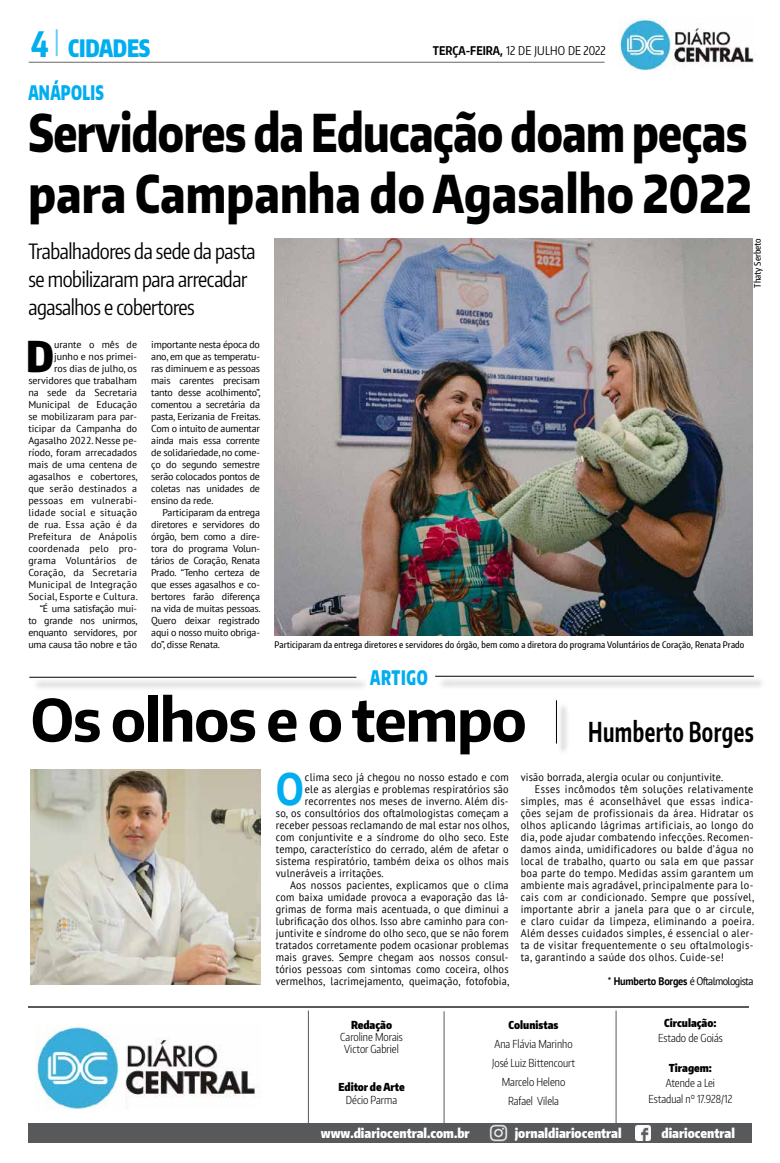
<style>
.page{position:relative;width:780px;height:1163px;background:#fff}
.page>*{position:absolute;margin:0;border:0;box-sizing:border-box;transform-origin:0 0}
.t1{font:700 58px "Encode Sans Narrow";letter-spacing:-.02em;color:#000}
.t2{font:800 52px/61px "Encode Sans Narrow";letter-spacing:-.015em;color:#000;scale:.81 1}
.t3{font:700 45.3px "PT Sans";color:#00aeef;scale:.93 1}
.t4{font:900 42.4px "Encode Sans Compressed";color:#000}
.t5{font:900 24px "Encode Sans Compressed";letter-spacing:-.01em;color:#00aeef;scale:.91 1}
.t6{font:21px/28px "Encode Sans Compressed";letter-spacing:-.02em;color:#000}
.t7{font:900 20px "Encode Sans Compressed";letter-spacing:.02em;color:#00aeef;scale:.8 1}
.t8{font:900 13px "Encode Sans Compressed";color:#fff}
.t9{font:12px "Encode Sans Compressed";letter-spacing:.02em;color:#000}
.t10{font:11px "PT Sans";letter-spacing:.02em;color:#000;scale:.93 1}
.t11{font:11px "PT Sans";letter-spacing:.04em;color:#000;scale:.93 1}
.t12{font:300 11px/19px "Encode Sans Compressed";color:#000;text-align:center}
.t13{font:11px "PT Sans";letter-spacing:-.06em;color:#000;scale:.93 1}
.t14{font:900 11px/13px "Encode Sans Compressed";color:#000;text-align:center}
.t15{font:10px "PT Sans";letter-spacing:-.02em;color:#000}
.t16{font:10px/12px "PT Sans";color:#000;text-align:right}
.t17{font:500 9px "Encode Sans Compressed";letter-spacing:.02em;color:#000}
.t18{font:500 9px "Encode Sans Compressed";color:#000}
.s1{font-weight:800;font-size:35px}
.s2{font-weight:700}
.s3{font-family:"Encode Sans Compressed";font-size:27.4px}
.s4{font-weight:900}
.s5{font-weight:300}
</style>
<div class="page">
<hr style="left:29px;top:62px;width:575px;height:1px;background:#000">
<hr style="left:56px;top:29px;width:2px;height:27px;background:#00aeef">
<img style="left:31px;top:769px;width:229px;height:214px">
<div style="left:32px;top:678px;width:336px;height:12px;background:#efefef"></div>
<hr style="left:29px;top:676px;width:327px;height:1px;background:#000">
<div style="left:557px;top:701px;width:12px;height:54px;background:#f1f1f1"></div>
<hr style="left:556px;top:700px;width:1px;height:43px;background:#000">
<div style="left:437px;top:677px;width:329px;height:12px;background:#efefef"></div>
<hr style="left:435px;top:675px;width:318px;height:1px;background:#000">
<img style="left:619px;top:19px;width:135px;height:52px">
<img style="left:274px;top:238px;width:478px;height:397px">
<div style="left:28px;top:1123px;width:723px;height:19px;background:#58595b"></div>
<hr style="left:28px;top:1005px;width:721px;height:2px;background:#58595b">
<hr style="left:308px;top:1010px;width:1px;height:115px;background:#58595b">
<hr style="left:443px;top:1011px;width:1px;height:114px;background:#58595b">
<hr style="left:615px;top:1010px;width:1px;height:115px;background:#58595b">
<img style="left:125px;top:1038px;width:135px;height:60px">
<img style="left:36px;top:1025px;width:83px;height:84px">
<img style="left:489px;top:1124px;width:18px;height:17px">
<img style="left:635px;top:1125px;width:15px;height:15px">
<p class="t5" style="left:31px;top:33px;width:133px"><span class="s1">4</span> cidades</p>
<p class="t9" style="left:433px;top:43px;width:174px"><span class="s2">terça-feira,</span> 12 de julho DE 2022</p>
<p class="t7" style="left:28px;top:79px;width:96px">anápolis</p>
<p class="t2" style="left:28px;top:100px;width:894px">Servidores da Educação doam peças para Campanha do Agasalho 2022</p>
<p class="t6" style="left:28px;top:236px;width:229px">Trabalhadores da sede da pasta se mobilizaram para arrecadar agasalhos e cobertores</p>
<p class="t18" style="left:751px;top:287px;width:51px;rotate:-90deg">Thaty Serbeto</p>
<p class="t4" style="left:26px;top:328px;width:26px">D</p>
<p class="t16" style="left:28px;top:338px;width:111px">urante o mês de junho e nos primei-<br>ros dias de julho, os servidores que trabalham na sede da Secretaria<br>Municipal de Educação se mobilizaram para par&shy;ticipar da Campanha do<br>Agasalho 2022. Nesse pe&shy;ríodo, foram arrecadados mais de uma centena de agasalhos e cobertores, que serão destinados a pessoas em vulnerabi&shy;lidade social e situação de rua. Essa ação é da<br>Prefeitura de Anápolis coordenada pelo pro&shy;grama Voluntários de<br>Coração, da Secretaria<br>Municipal de Integração<br>Social, Esporte e Cultura. “É uma satisfação mui-<br>to grande nos unirmos, enquanto servidores, por uma causa tão nobre e tão</p>
<p class="t15" style="left:151px;top:338px;width:110px">importante nesta época do</p>
<p class="t15" style="left:151px;top:350px;width:110px">ano, em que as temperatu-</p>
<p class="t15" style="left:151px;top:362px;width:110px">ras diminuem e as pessoas</p>
<p class="t15" style="left:151px;top:374px;width:110px">mais carentes precisam</p>
<p class="t15" style="left:151px;top:386px;width:111px">tanto desse acolhimento”,</p>
<p class="t15" style="left:151px;top:398px;width:110px">comentou a secretária da</p>
<p class="t15" style="left:151px;top:410px;width:111px">pasta, Eerizania de Freitas.</p>
<p class="t15" style="left:151px;top:422px;width:110px">Com o intuito de aumentar</p>
<p class="t15" style="left:151px;top:434px;width:110px">ainda mais essa corrente</p>
<p class="t15" style="left:151px;top:446px;width:110px">de solidariedade, no come-</p>
<p class="t15" style="left:151px;top:458px;width:110px">ço do segundo semestre</p>
<p class="t15" style="left:151px;top:470px;width:110px">serão colocados pontos de</p>
<p class="t15" style="left:151px;top:482px;width:110px">coletas nas unidades de</p>
<p class="t15" style="left:151px;top:494px;width:64px">ensino da rede.</p>
<p class="t15" style="left:163px;top:506px;width:99px">Participaram da entrega</p>
<p class="t15" style="left:151px;top:518px;width:110px">diretores e servidores do</p>
<p class="t15" style="left:151px;top:530px;width:110px">órgão, bem como a dire-</p>
<p class="t15" style="left:151px;top:542px;width:110px">tora do programa Volun-</p>
<p class="t15" style="left:151px;top:554px;width:110px">tários de Coração, Renata</p>
<p class="t15" style="left:151px;top:566px;width:110px">Prado. “Tenho certeza de</p>
<p class="t15" style="left:151px;top:578px;width:110px">que esses agasalhos e co-</p>
<p class="t15" style="left:151px;top:590px;width:110px">bertores farão diferença</p>
<p class="t15" style="left:151px;top:602px;width:111px">na vida de muitas pessoas.</p>
<p class="t15" style="left:151px;top:614px;width:110px">Quero deixar registrado</p>
<p class="t15" style="left:151px;top:626px;width:110px">aqui o nosso muito obriga-</p>
<p class="t15" style="left:151px;top:638px;width:70px">do”, disse Renata.</p>
<p class="t17" style="left:274px;top:639px;width:471px">Participaram da entrega diretores e servidores do órgão, bem como a diretora do programa Voluntários de Coração, Renata Prado</p>
<p class="t7" style="left:370px;top:664px;width:73px">artigo</p>
<p class="t1" style="left:31px;top:681px;width:724px">Os olhos e o tempo <span class="s3">Humberto Borges</span></p>
<p class="t3" style="left:276px;top:758px;width:32px">O</p>
<p class="t10" style="left:305px;top:769px;width:220px">clima seco já chegou no nosso estado e com</p>
<p class="t10" style="left:305px;top:781px;width:220px">ele as alergias e problemas respiratórios são</p>
<p class="t10" style="left:305px;top:793px;width:220px">recorrentes nos meses de inverno. Além dis-</p>
<p class="t10" style="left:276px;top:805px;width:252px">so, os consultórios dos oftalmologistas começam a</p>
<p class="t10" style="left:276px;top:817px;width:253px">receber pessoas reclamando de mal estar nos olhos,</p>
<p class="t10" style="left:276px;top:829px;width:252px">com conjuntivite e a síndrome do olho seco. Este</p>
<p class="t10" style="left:276px;top:841px;width:252px">tempo, característico do cerrado, além de afetar o</p>
<p class="t10" style="left:276px;top:853px;width:252px">sistema respiratório, também deixa os olhos mais</p>
<p class="t10" style="left:276px;top:865px;width:117px">vulneráveis a irritações.</p>
<p class="t10" style="left:290px;top:877px;width:237px">Aos nossos pacientes, explicamos que o clima</p>
<p class="t10" style="left:276px;top:889px;width:252px">com baixa umidade provoca a evaporação das lá-</p>
<p class="t10" style="left:276px;top:901px;width:252px">grimas de forma mais acentuada, o que diminui a</p>
<p class="t10" style="left:276px;top:913px;width:252px">lubrificação dos olhos. Isso abre caminho para con-</p>
<p class="t10" style="left:276px;top:925px;width:252px">juntivite e síndrome do olho seco, que se não forem</p>
<p class="t10" style="left:276px;top:937px;width:252px">tratados corretamente podem ocasionar problemas</p>
<p class="t10" style="left:276px;top:949px;width:252px">mais graves. Sempre chegam aos nossos consul-</p>
<p class="t10" style="left:276px;top:961px;width:252px">tórios pessoas com sintomas como coceira, olhos</p>
<p class="t10" style="left:276px;top:973px;width:253px">vermelhos, lacrimejamento, queimação, fotofobia,</p>
<p class="t10" style="left:520px;top:769px;width:219px">visão borrada, alergia ocular ou conjuntivite.</p>
<p class="t11" style="left:535px;top:781px;width:236px">Esses incômodos têm soluções relativamente</p>
<p class="t11" style="left:520px;top:793px;width:252px">simples, mas é aconselhável que essas indica-</p>
<p class="t11" style="left:520px;top:805px;width:252px">ções sejam de profissionais da área. Hidratar os</p>
<p class="t11" style="left:520px;top:817px;width:252px">olhos aplicando lágrimas artificiais, ao longo do</p>
<p class="t11" style="left:520px;top:829px;width:252px">dia, pode ajudar combatendo infecções. Recomen-</p>
<p class="t11" style="left:520px;top:841px;width:252px">damos ainda, umidificadores ou balde d’água no</p>
<p class="t11" style="left:520px;top:853px;width:252px">local de trabalho, quarto ou sala em que passar</p>
<p class="t11" style="left:520px;top:865px;width:252px">boa parte do tempo. Medidas assim garantem um</p>
<p class="t11" style="left:520px;top:877px;width:252px">ambiente mais agradável, principalmente para lo-</p>
<p class="t11" style="left:520px;top:889px;width:253px">cais com ar condicionado. Sempre que possível,</p>
<p class="t11" style="left:520px;top:901px;width:253px">importante abrir a janela para que o ar circule,</p>
<p class="t11" style="left:520px;top:913px;width:253px">e claro cuidar da limpeza, eliminando a poeira.</p>
<p class="t11" style="left:520px;top:925px;width:252px">Além desses cuidados simples, é essencial o aler-</p>
<p class="t11" style="left:520px;top:937px;width:252px">ta de visitar frequentemente o seu oftalmologis-</p>
<p class="t11" style="left:520px;top:949px;width:220px">ta, garantindo a saúde dos olhos. Cuide-se!</p>
<p class="t13" style="left:608px;top:973px;width:158px">* <span class="s2">Humberto Borges</span> é Oftalmologista</p>
<p class="t12" style="left:340px;top:1018px;width:64px;line-height:12px"><span class="s4">Redação<br></span>Caroline Morais<br>Victor Gabriel</p>
<p class="t14" style="left:338px;top:1080px;width:68px">Editor de Arte<br><span class="s5">Décio Parma</span></p>
<p class="t12" style="left:492px;top:1014px;width:84px"><span class="s4">Colunistas<br></span>Ana Flávia Marinho<br>José Luiz Bittencourt<br>Marcelo Heleno<br>Rafael Vilela</p>
<p class="t12" style="left:658px;top:1015px;width:66px;line-height:15px"><span class="s4">Circulação:<br></span>Estado de Goiás</p>
<p class="t12" style="left:648px;top:1060px;width:85px;line-height:15px"><span class="s4">Tiragem:<br></span>Atende a Lei<br>Estadual n° 17.928/12</p>
<p class="t8" style="left:321px;top:1124px;width:150px">www.diariocentral.com.br</p>
<p class="t8" style="left:514px;top:1124px;width:108px">jornaldiariocentral</p>
<p class="t8" style="left:661px;top:1124px;width:75px">diariocentral</p>
</div>
